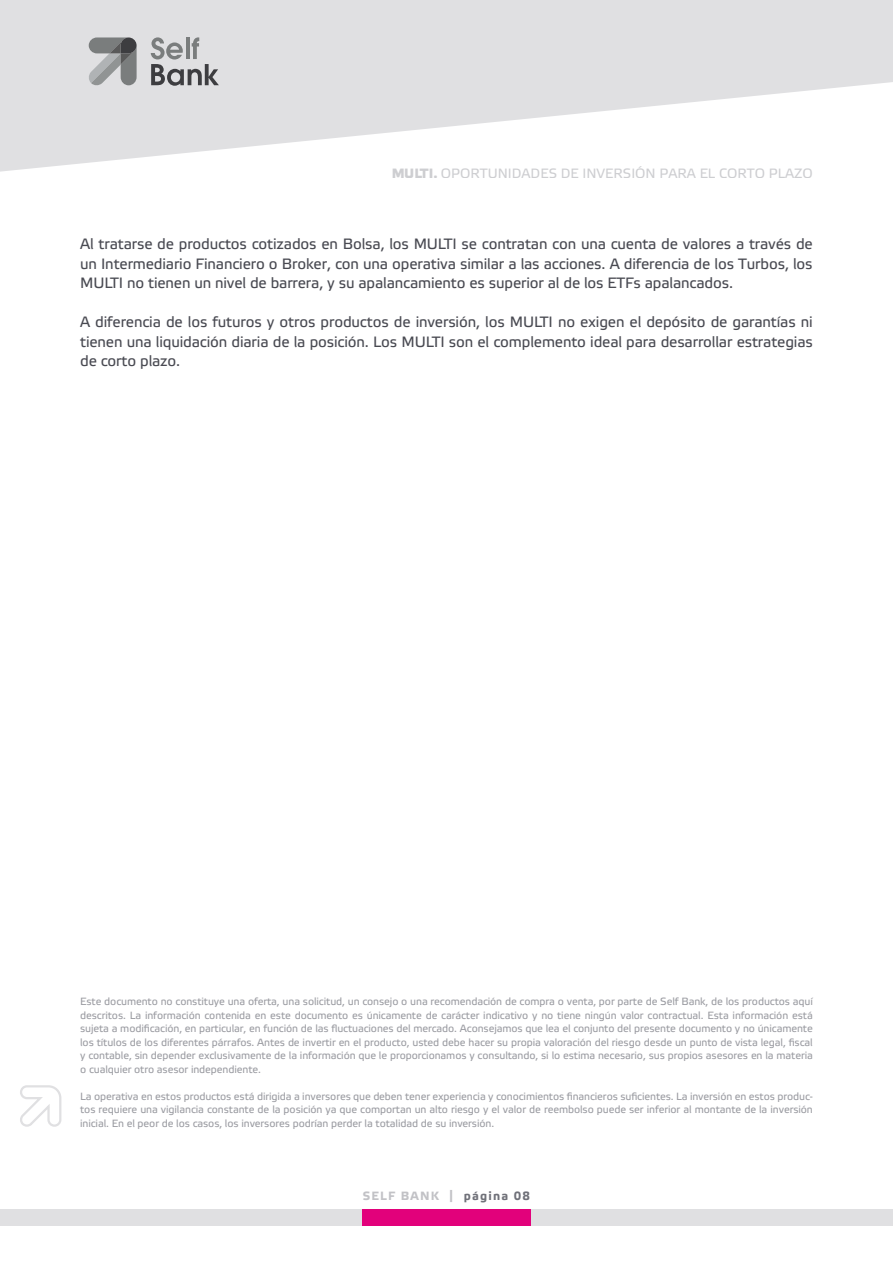
<style>
.page{position:relative;width:893px;height:1263px;background:#fff}
.page>*{position:absolute;margin:0;border:0;box-sizing:border-box;transform-origin:0 0}
.t1{font:15px/19.5px "Etelka Text";letter-spacing:-.01em;color:#494a52;text-align:justify}
.t2{font:13.5px "Etelka Text";color:#9c9da3}
.t3{font:700 12px "Etelka Text";letter-spacing:.1em;color:#c2c2c6}
.t4{font:10.5px/13.5px "Etelka Text";letter-spacing:-.01em;color:#9c9da3;text-align:justify}
.s1{font-family:"Etelka";font-weight:500}
.s2{color:#707179}
</style>
<div class="page">
<svg style="left:0;top:0;width:893px;height:172px;fill:#e0e0e2"></svg>
<div style="left:0;top:1209px;width:893px;height:16px;background:#e0e0e2"></div>
<div style="left:362px;top:1209px;width:169px;height:16px;background:#e2017b"></div>
<svg style="left:20px;top:1085px;width:42px;height:42px"></svg>
<svg style="left:151px;top:37px;width:68px;height:49px;background:#afafb1"></svg>
<svg style="left:88px;top:37px;width:49px;height:49px;background:#97999a"></svg>
<p class="t2" style="left:391px;top:165px;width:423px"><span class="s1">multi.</span> oportunidades de inversión para el corto plazo</p>
<p class="t1" style="left:80px;top:235px;width:734px">Al tratarse de productos cotizados en Bolsa, los MULTI se contratan con una cuenta de valores a través de un Intermediario Financiero o Broker, con una operativa similar a las acciones. A diferencia de los Turbos, los MULTI no tienen un nivel de barrera, y su apalancamiento es superior al de los ETFs apalancados.</p>
<h1 class="t1" style="left:80px;top:313px;width:734px">A diferencia de los futuros y otros productos de inversión, los MULTI no exigen el depósito de garantías ni tienen una liquidación diaria de la posición. Los MULTI son el complemento ideal para desarrollar estrategias de corto plazo.</h1>
<p class="t4" style="left:80px;top:995px;width:734px">Este documento no constituye una oferta, una solicitud, un consejo o una recomendación de compra o venta, por parte de Self Bank, de los productos aquí descritos. La información contenida en este documento es únicamente de carácter indicativo y no tiene ningún valor contractual. Esta información está sujeta a modificación, en particular, en función de las fluctuaciones del mercado. Aconsejamos que lea el conjunto del presente documento y no únicamente los títulos de los diferentes párrafos. Antes de invertir en el producto, usted debe hacer su propia valoración del riesgo desde un punto de vista legal, fiscal y contable, sin depender exclusivamente de la información que le proporcionamos y consultando, si lo estima necesario, sus propios asesores en la materia o cualquier otro asesor independiente.</p>
<p class="t4" style="left:80px;top:1090px;width:734px">La operativa en estos productos está dirigida a inversores que deben tener experiencia y conocimientos financieros suficientes. La inversión en estos produc&shy;tos requiere una vigilancia constante de la posición ya que comportan un alto riesgo y el valor de reembolso puede ser inferior al montante de la inversión inicial. En el peor de los casos, los inversores podrían perder la totalidad de su inversión.</p>
<p class="t3" style="left:363px;top:1189px;width:169px">SELF BANK | <span class="s2">PÁGINA 08</span></p>
</div>
